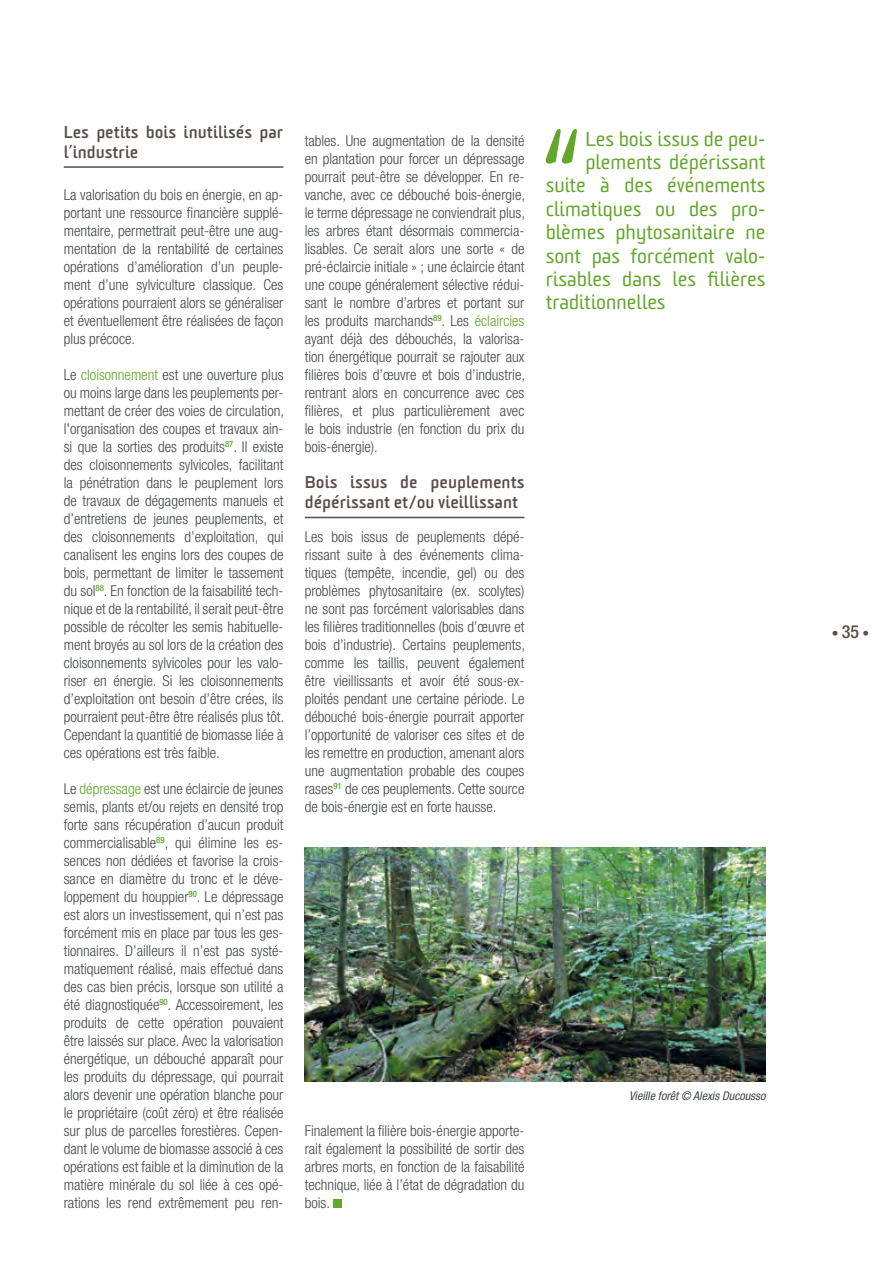
<style>
.page{position:relative;width:893px;height:1263px;background:#fff}
.page>*{position:absolute;margin:0;border:0;box-sizing:border-box;transform-origin:0 0}
.t1{font:19.5px "Sommet Rounded";color:#62a72a}
.t2{font:700 16.5px/19.8px "Sommet Rounded";color:#584e47}
.t3{font:300 condensed 15px/18px "Helvetica Neue LT Com";color:#424647;text-align:justify}
.t4{font:500 condensed 13.5px "Helvetica Neue LT Com";color:#584e47}
.t5{font:italic condensed 12px "Helvetica Neue LT Com";color:#424647}
.s1{color:#62a72a}
.s2{font-size:18px}
</style>
<div class="page">
<hr style="left:64px;top:166px;width:219px;height:2px;background:#584e47">
<hr style="left:305px;top:517px;width:219px;height:1px;background:#584e47">
<div style="left:333px;top:1199px;width:9px;height:9px;background:#62a72a"></div>
<img style="left:305px;top:848px;width:460px;height:234px">
<svg style="left:546px;top:129px;width:31px;height:35px"></svg>
<p class="t2" style="left:64px;top:123px;width:221px">Les petits bois inutilisés par l’industrie</p>
<p class="t3" style="left:64px;top:185px;width:221px">La valorisation du bois en énergie, en ap&shy;portant une ressource financière supplé&shy;mentaire, permettrait peut-être une aug&shy;mentation de la rentabilité de certaines opérations d’amélioration d’un peuple&shy;ment d’une sylviculture classique. Ces opérations pourraient alors se généraliser et éventuellement être réalisées de façon plus précoce.</p>
<p class="t3" style="left:64px;top:365px;width:222px">Le <span class="s1">cloisonnement</span> est une ouverture plus ou moins large dans les peuplements per&shy;mettant de créer des voies de circulation, l'organisation des coupes et travaux ain&shy;si que la sorties des produits<sup>87</sup>. Il existe des cloisonnements sylvicoles, facilitant la pénétration dans le peuplement lors de travaux de dégagements manuels et d’entretiens de jeunes peuplements, et des cloisonnements d’exploitation, qui canalisent les engins lors des coupes de bois, permettant de limiter le tassement du sol<sup>88</sup>. En fonction de la faisabilité tech&shy;nique et de la rentabilité, il serait peut-être possible de récolter les semis habituelle&shy;ment broyés au sol lors de la création des cloisonnements sylvicoles pour les valo&shy;riser en énergie. Si les cloisonnements d’exploitation ont besoin d’être crées, ils pourraient peut-être être réalisés plus tôt.<br>Cependant la quantitié de biomasse liée à ces opérations est très faible.</p>
<p class="t3" style="left:64px;top:779px;width:221px">Le <span class="s1">dépressage</span> est une éclaircie de jeunes semis, plants et/ou rejets en densité trop forte sans récupération d’aucun produit commercialisable<sup>89</sup>, qui élimine les es&shy;sences non dédiées et favorise la crois&shy;sance en diamètre du tronc et le déve&shy;loppement du houppier<sup>90</sup>. Le dépressage est alors un investissement, qui n’est pas forcément mis en place par tous les ges&shy;tionnaires. D’ailleurs il n’est pas systé&shy;matiquement réalisé, mais effectué dans des cas bien précis, lorsque son utilité a été diagnostiquée<sup>90</sup>. Accessoirement, les produits de cette opération pouvaient être laissés sur place. Avec la valorisation énergétique, un débouché apparaît pour les produits du dépressage, qui pourrait alors devenir une opération blanche pour le propriétaire (coût zéro) et être réalisée sur plus de parcelles forestières. Cepen&shy;dant le volume de biomasse associé à ces opérations est faible et la diminution de la matière minérale du sol liée à ces opé&shy;rations les rend extrêmement peu ren-</p>
<p class="t3" style="left:305px;top:131px;width:222px">tables. Une augmentation de la densité en plantation pour forcer un dépressage pourrait peut-être se développer. En re&shy;vanche, avec ce débouché bois-énergie, le terme dépressage ne conviendrait plus, les arbres étant désormais commercia&shy;lisables. Ce serait alors une sorte « de pré-éclaircie initiale » ; une éclaircie étant une coupe généralement sélective rédui&shy;sant le nombre d’arbres et portant sur les produits marchands<sup>89</sup>. Les <span class="s1">éclaircies </span>ayant déjà des débouchés, la valorisa&shy;tion énergétique pourrait se rajouter aux filières bois d’œuvre et bois d’industrie, rentrant alors en concurrence avec ces filières, et plus particulièrement avec le bois industrie (en fonction du prix du bois-énergie).</p>
<p class="t2" style="left:305px;top:473px;width:221px">Bois issus de peuplements dépérissant et/ou vieillissant</p>
<p class="t3" style="left:305px;top:527px;width:222px">Les bois issus de peuplements dépé&shy;rissant suite à des événements clima&shy;tiques (tempête, incendie, gel) ou des problèmes phytosanitaire (ex. scolytes) ne sont pas forcément valorisables dans les filières traditionnelles (bois d’œuvre et bois d’industrie). Certains peuplements, comme les taillis, peuvent également être vieillissants et avoir été sous-ex&shy;ploités pendant une certaine période. Le débouché bois-énergie pourrait apporter l’opportunité de valoriser ces sites et de les remettre en production, amenant alors une augmentation probable des coupes rases<sup>91</sup> de ces peuplements. Cette source de bois-énergie est en forte hausse.</p>
<p class="t3" style="left:305px;top:1121px;width:221px">Finalement la filière bois-énergie apporte&shy;rait également la possibilité de sortir des arbres morts, en fonction de la faisabilité technique, liée à l’état de dégradation du bois.</p>
<h1 class="t1" style="left:585px;top:126px;width:182px">Les bois issus de peu-</h1>
<h1 class="t1" style="left:585px;top:149px;width:182px">plements dépérissant</h1>
<h1 class="t1" style="left:546px;top:173px;width:221px">suite à des événements</h1>
<h1 class="t1" style="left:546px;top:196px;width:221px">climatiques ou des pro-</h1>
<h1 class="t1" style="left:546px;top:220px;width:221px">blèmes phytosanitaire ne</h1>
<h1 class="t1" style="left:546px;top:243px;width:221px">sont pas forcément valo-</h1>
<h1 class="t1" style="left:546px;top:266px;width:221px">risables dans les filières</h1>
<h1 class="t1" style="left:546px;top:290px;width:121px">traditionnelles</h1>
<p class="t5" style="left:629px;top:1088px;width:138px">Vieille forêt © Alexis Ducousso</p>
<p class="t4" style="left:832px;top:625px;width:39px">• <span class="s2">35</span> •</p>
</div>
